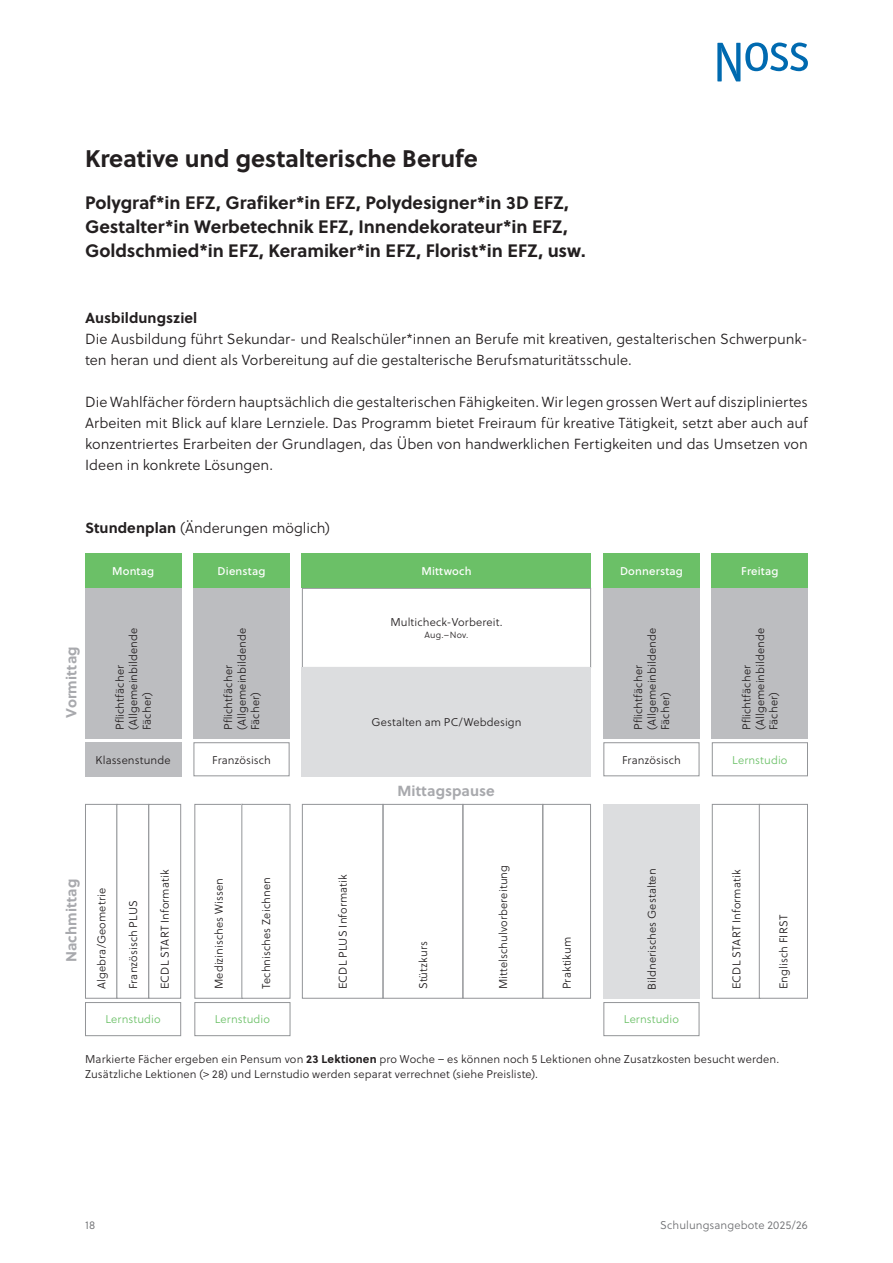
<style>
.page{position:relative;width:893px;height:1263px;background:#fff}
.page>*{position:absolute;margin:0;border:0;box-sizing:border-box;transform-origin:0 0}
.t1{font:700 24px "Soleil";letter-spacing:-.005em;color:#231f20}
.t2{font:700 18px/24px "Soleil";color:#231f20}
.t3{font:14.7px/21px "Soleil Lt";color:#231f20}
.t4{font:700 14.7px "Soleil";letter-spacing:.005em;color:#a8a9ad}
.t5{font:700 14.7px "Soleil";letter-spacing:.005em;color:#231f20}
.t6{font:11.25px/13.5px "Soleil Lt";letter-spacing:.01em;color:#231f20}
.t7{font:11.25px "Soleil Lt";letter-spacing:.01em;color:#6bc067}
.t8{font:11.25px "Soleil Bk";letter-spacing:.015em;color:#fff}
.t9{font:11.25px "Soleil Lt";letter-spacing:.01em;color:#6c6d70}
.t10{font:9px "Soleil Lt";letter-spacing:.02em;color:#231f20}
.s1{font-family:"Soleil";font-weight:700}
</style>
<div class="page">
<svg style="left:717px;top:43px;width:91px;height:38px"></svg>
<div style="left:85px;top:554px;width:96px;height:34px;background:#6bc067"></div>
<div style="left:85px;top:742px;width:96px;height:34px;background:#bcbdc0"></div>
<div style="left:712px;top:742px;width:96px;height:34px;border:1px solid #939598"></div>
<div style="left:85px;top:588px;width:96px;height:151px;background:#bcbdc0"></div>
<div style="left:193px;top:588px;width:97px;height:151px;background:#bcbdc0"></div>
<div style="left:194px;top:804px;width:49px;height:195px;border:1px solid #939598"></div>
<div style="left:241px;top:804px;width:49px;height:195px;border:1px solid #939598"></div>
<div style="left:302px;top:588px;width:289px;height:80px;border:1px solid #939598"></div>
<div style="left:302px;top:667px;width:289px;height:109px;background:#dcdddf"></div>
<div style="left:603px;top:588px;width:96px;height:151px;background:#bcbdc0"></div>
<div style="left:712px;top:588px;width:96px;height:151px;background:#bcbdc0"></div>
<div style="left:193px;top:554px;width:97px;height:34px;background:#6bc067"></div>
<div style="left:302px;top:554px;width:289px;height:34px;background:#6bc067"></div>
<div style="left:603px;top:554px;width:96px;height:34px;background:#6bc067"></div>
<div style="left:712px;top:554px;width:96px;height:34px;background:#6bc067"></div>
<div style="left:603px;top:1002px;width:96px;height:34px;border:1px solid #939598"></div>
<div style="left:194px;top:1002px;width:96px;height:34px;border:1px solid #939598"></div>
<div style="left:85px;top:1002px;width:96px;height:34px;border:1px solid #939598"></div>
<div style="left:193px;top:742px;width:97px;height:34px;border:1px solid #939598"></div>
<div style="left:603px;top:742px;width:96px;height:34px;border:1px solid #939598"></div>
<div style="left:712px;top:804px;width:48px;height:195px;border:1px solid #939598"></div>
<div style="left:759px;top:804px;width:49px;height:195px;border:1px solid #939598"></div>
<div style="left:85px;top:804px;width:33px;height:195px;border:1px solid #939598"></div>
<div style="left:116px;top:804px;width:33px;height:195px;border:1px solid #939598"></div>
<div style="left:148px;top:804px;width:33px;height:195px;border:1px solid #939598"></div>
<div style="left:603px;top:804px;width:96px;height:195px;background:#dcdddf"></div>
<div style="left:302px;top:804px;width:81px;height:195px;border:1px solid #939598"></div>
<div style="left:462px;top:804px;width:81px;height:195px;border:1px solid #939598"></div>
<div style="left:542px;top:804px;width:49px;height:195px;border:1px solid #939598"></div>
<div style="left:383px;top:804px;width:80px;height:195px;border:1px solid #939598"></div>
<h1 class="t1" style="left:85px;top:140px;width:394px">Kreative und gestalterische Berufe</h1>
<h2 class="t2" style="left:85px;top:190px;width:502px">Polygraf*in EFZ, Grafiker*in EFZ, Polydesigner*in 3D EFZ,<br>Gestalter*in Werbetechnik EFZ, Innendekorateur*in EFZ,<br>Goldschmied*in EFZ, Keramiker*in EFZ, Florist*in EFZ, usw.</h2>
<h3 class="t5" style="left:85px;top:306px;width:114px">Ausbildungsziel</h3>
<h3 class="t3" style="left:85px;top:328px;width:724px">Die Ausbildung führt Sekundar- und Realschüler*innen an Berufe mit kreativen, gestalterischen Schwerpunk&shy;ten heran und dient als Vorbereitung auf die gestalterische Berufsmaturitätsschule.</h3>
<p class="t3" style="left:85px;top:391px;width:724px;text-align:justify">Die Wahlfächer fördern hauptsächlich die gestalterischen Fähigkeiten. Wir legen grossen Wert auf diszipliniertes Arbeiten mit Blick auf klare Lernziele. Das Programm bietet Freiraum für kreative Tätigkeit, setzt aber auch auf konzentriertes Erarbeiten der Grundlagen, das Üben von handwerklichen Fertigkeiten und das Umsetzen von Ideen in konkrete Lösungen.</p>
<h3 class="t3" style="left:85px;top:517px;width:246px"><span class="s1">Stundenplan</span> (Änderungen möglich)</h3>
<h3 class="t4" style="left:60px;top:718px;width:73px;rotate:-90deg">Vormittag</h3>
<p class="t8" style="left:112px;top:563px;width:44px">Montag</p>
<p class="t8" style="left:218px;top:563px;width:49px">Dienstag</p>
<p class="t8" style="left:421px;top:563px;width:52px">Mittwoch</p>
<p class="t8" style="left:620px;top:563px;width:64px">Donnerstag</p>
<p class="t8" style="left:741px;top:563px;width:39px">Freitag</p>
<p class="t6" style="left:113px;top:730px;width:104px;rotate:-90deg">Pflichtfächer (Allgemeinbildende<br>Fächer)</p>
<p class="t6" style="left:221px;top:730px;width:104px;rotate:-90deg">Pflichtfächer (Allgemeinbildende<br>Fächer)</p>
<p class="t6" style="left:390px;top:615px;width:112px">Multicheck-Vorbereit.</p>
<p class="t10" style="left:425px;top:629px;width:44px">Aug.–Nov.</p>
<p class="t6" style="left:371px;top:715px;width:152px">Gestalten am PC/Webdesign</p>
<p class="t6" style="left:631px;top:730px;width:104px;rotate:-90deg">Pflichtfächer (Allgemeinbildende<br>Fächer)</p>
<p class="t6" style="left:740px;top:730px;width:104px;rotate:-90deg">Pflichtfächer (Allgemeinbildende<br>Fächer)</p>
<p class="t6" style="left:96px;top:753px;width:76px">Klassenstunde</p>
<p class="t7" style="left:732px;top:752px;width:57px">Lernstudio</p>
<p class="t6" style="left:212px;top:753px;width:60px">Französisch</p>
<p class="t6" style="left:622px;top:753px;width:60px">Französisch</p>
<h3 class="t4" style="left:397px;top:779px;width:99px">Mittagspause</h3>
<h3 class="t4" style="left:60px;top:962px;width:85px;rotate:-90deg">Nachmittag</h3>
<p class="t6" style="left:95px;top:989px;width:103px;rotate:-90deg">Algebra/Geometrie</p>
<p class="t6" style="left:126px;top:989px;width:91px;rotate:-90deg">Französisch PLUS</p>
<p class="t6" style="left:158px;top:989px;width:121px;rotate:-90deg">ECDL START Informatik</p>
<p class="t6" style="left:336px;top:989px;width:116px;rotate:-90deg">ECDL PLUS Informatik</p>
<p class="t6" style="left:212px;top:989px;width:113px;rotate:-90deg">Medizinisches Wissen</p>
<p class="t6" style="left:259px;top:989px;width:114px;rotate:-90deg">Technisches Zeichnen</p>
<p class="t6" style="left:416px;top:989px;width:50px;rotate:-90deg">Stützkurs</p>
<p class="t6" style="left:496px;top:989px;width:126px;rotate:-90deg">Mittelschulvorbereitung</p>
<p class="t6" style="left:560px;top:989px;width:54px;rotate:-90deg">Praktikum</p>
<p class="t6" style="left:645px;top:990px;width:123px;rotate:-90deg">Bildnerisches Gestalten</p>
<p class="t6" style="left:730px;top:989px;width:121px;rotate:-90deg">ECDL START Informatik</p>
<p class="t7" style="left:105px;top:1011px;width:57px">Lernstudio</p>
<p class="t7" style="left:215px;top:1011px;width:57px">Lernstudio</p>
<p class="t7" style="left:624px;top:1011px;width:57px">Lernstudio</p>
<p class="t6" style="left:777px;top:989px;width:76px;rotate:-90deg">Englisch FIRST</p>
<p class="t6" style="left:85px;top:1051px;width:694px;line-height:15px">Markierte Fächer ergeben ein Pensum von <span class="s1">23 Lektionen</span> pro Woche – es können noch 5 Lektionen ohne Zusatzkosten besucht werden.<br>Zusätzliche Lektionen (&gt; 28) und Lernstudio werden separat verrechnet (siehe Preisliste).</p>
<p class="t9" style="left:85px;top:1217px;width:12px">18</p>
<p class="t9" style="left:660px;top:1217px;width:149px">Schulungsangebote 2025/26</p>
</div>
